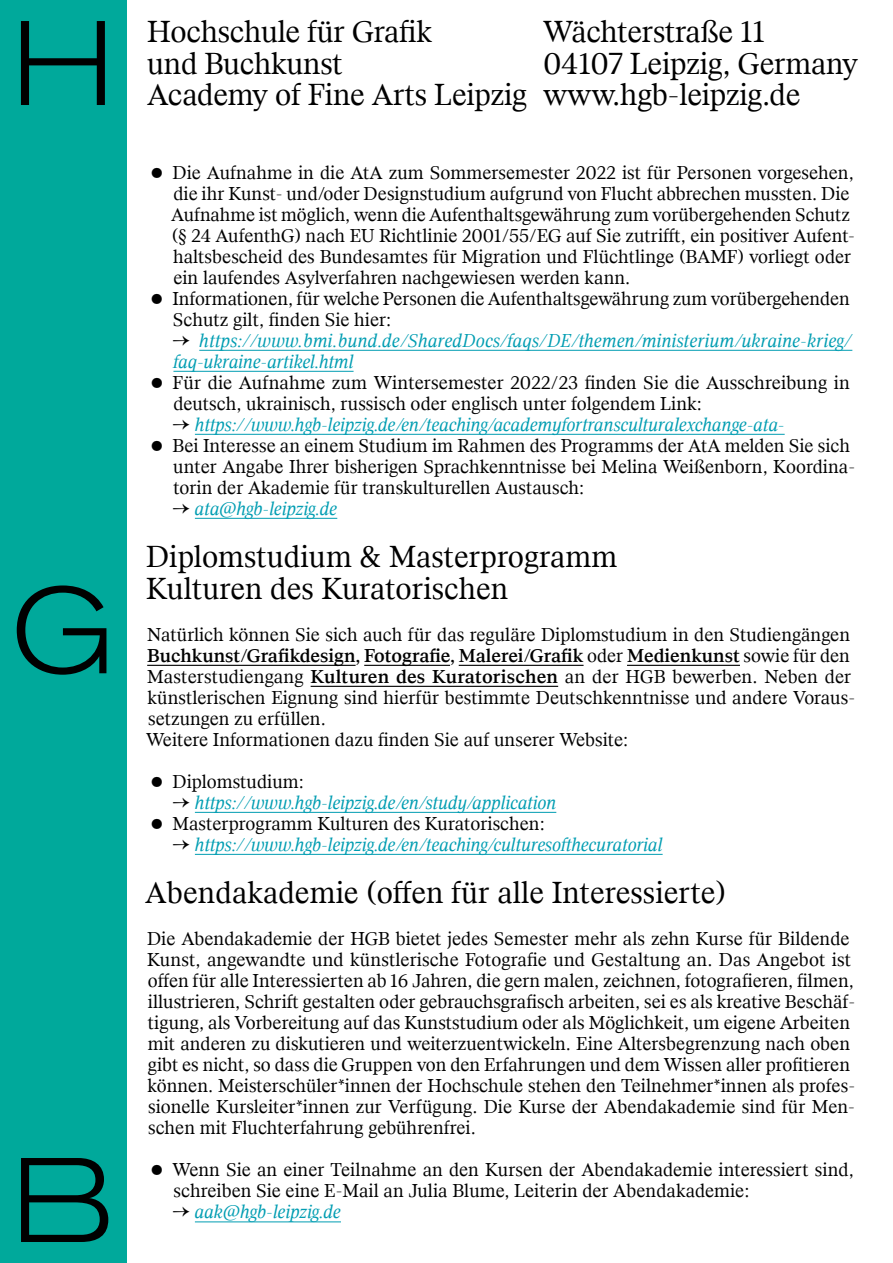
<style>
.page{position:relative;width:893px;height:1263px;background:#fff}
.page>*{position:absolute;margin:0;border:0;box-sizing:border-box;transform-origin:0 0}
.t1{font:300 119.25px "HGB Akzidenz Vertikal";color:#000}
.t2{font:33px/31.5px "HGB Aktuell TT";letter-spacing:-.005em;color:#000}
.t3{font:20.25px/21px "HGB Aktuell TT";color:#000}
.t4{font:italic 20.25px/21px "HGB Aktuell TT";color:#009db2}
.s1{font-family:"Modul 01 Circles"}
.s2{font-style:normal;color:#000}
.s3{font-weight:700}
.s4{font-family:"Modul 01 Circles";font-style:normal;color:#000}
</style>
<div class="page">
<hr style="left:199px;top:350px;width:653px;height:1px;background:#009db2">
<hr style="left:173px;top:371px;width:181px;height:1px;background:#009db2">
<hr style="left:195px;top:434px;width:590px;height:1px;background:#009db2">
<hr style="left:195px;top:518px;width:142px;height:1px;background:#009db2">
<hr style="left:147px;top:665px;width:209px;height:1px;background:#000">
<hr style="left:364px;top:665px;width:86px;height:1px;background:#000">
<hr style="left:459px;top:665px;width:125px;height:1px;background:#000">
<hr style="left:627px;top:665px;width:113px;height:1px;background:#000">
<hr style="left:311px;top:686px;width:247px;height:1px;background:#000">
<hr style="left:195px;top:812px;width:361px;height:1px;background:#009db2">
<hr style="left:195px;top:854px;width:468px;height:1px;background:#009db2">
<hr style="left:195px;top:1221px;width:146px;height:1px;background:#009db2">
<div style="left:0;top:0;width:126px;height:1263px;background:#00a99b"></div>
<h1 class="t1" style="left:11px;top:-28px;width:105px">H</h1>
<h2 class="t2" style="left:543px;top:17px;width:317px">Wächterstraße 11<br>04107 Leipzig, Germany www.hgb-leipzig.de</h2>
<h2 class="t2" style="left:147px;top:17px;width:382px">Hochschule für Grafik<br>und Buchkunst<br>Academy of Fine Arts Leipzig</h2>
<h1 class="t1" style="left:11px;top:539px;width:105px">G</h1>
<h1 class="t1" style="left:11px;top:1109px;width:105px">B</h1>
<p class="t3" style="left:147px;top:162px;width:708px"><span class="s1">5</span> Die Aufnahme in die AtA zum Sommersemester 2022 ist für Personen vorgesehen,</p>
<p class="t3" style="left:173px;top:183px;width:678px">die ihr Kunst- und/oder Designstudium aufgrund von Flucht abbrechen mussten. Die</p>
<p class="t3" style="left:171px;top:204px;width:680px">Aufnahme ist möglich, wenn die Aufenthaltsgewährung zum vorübergehenden Schutz</p>
<p class="t3" style="left:172px;top:225px;width:685px">(§ 24 AufenthG) nach EU Richtlinie 2001/55/EG auf Sie zutrifft, ein positiver Aufent-</p>
<p class="t3" style="left:173px;top:246px;width:680px">haltsbescheid des Bundesamtes für Migration und Flüchtlinge (BAMF) vorliegt oder</p>
<p class="t3" style="left:173px;top:267px;width:458px">ein laufendes Asylverfahren nachgewiesen werden kann.</p>
<p class="t3" style="left:147px;top:288px;width:704px"><span class="s1">5</span> Informationen, für welche Personen die Aufenthaltsgewährung zum vorübergehenden</p>
<p class="t3" style="left:173px;top:309px;width:220px">Schutz gilt, finden Sie hier:</p>
<p class="t4" style="left:173px;top:330px;width:681px"><span class="s2">→</span> https://www.bmi.bund.de/SharedDocs/faqs/DE/themen/ministerium/ukraine-krieg/</p>
<p class="t4" style="left:173px;top:351px;width:182px">faq-ukraine-artikel.html</p>
<p class="t3" style="left:147px;top:372px;width:705px"><span class="s1">5</span> Für die Aufnahme zum Wintersemester 2022/23 finden Sie die Ausschreibung in</p>
<p class="t3" style="left:173px;top:393px;width:530px">deutsch, ukrainisch, russisch oder englisch unter folgendem Link:</p>
<p class="t4" style="left:173px;top:414px;width:614px"><span class="s2">→</span> https://www.hgb-leipzig.de/en/teaching/academyfortransculturalexchange-ata-</p>
<p class="t3" style="left:147px;top:435px;width:705px"><span class="s1">5</span> Bei Interesse an einem Studium im Rahmen des Programms der AtA melden Sie sich</p>
<p class="t3" style="left:173px;top:456px;width:683px">unter Angabe Ihrer bisherigen Sprachkenntnisse bei Melina Weißenborn, Koordina-</p>
<p class="t3" style="left:173px;top:477px;width:413px">torin der Akademie für transkulturellen Austausch:</p>
<p class="t4" style="left:173px;top:498px;width:166px"><span class="s2">→</span> ata@hgb-leipzig.de</p>
<h2 class="t2" style="left:146px;top:542px;width:473px">Diplomstudium &amp; Masterprogramm<br>Kulturen des Kuratorischen</h2>
<p class="t3" style="left:146px;top:624px;width:710px">Natürlich können Sie sich auch für das reguläre Diplomstudium in den Studiengängen <span class="s3">Buchkunst/Grafikdesign, Fotografie, Malerei/Grafik</span> oder <span class="s3">Medienkunst</span> sowie für den Masterstudiengang <span class="s3">Kulturen des Kuratorischen</span> an der HGB bewerben. Neben der künstlerischen Eignung sind hierfür bestimmte Deutschkenntnisse und andere Voraus&shy;setzungen zu erfüllen.<br>Weitere Informationen dazu finden Sie auf unserer Website:</p>
<p class="t3" style="left:147px;top:771px;width:159px"><span class="s1">5</span> Diplomstudium:</p>
<p class="t4" style="left:147px;top:792px;width:411px;text-indent:26px"><span class="s2">→</span> https://www.hgb-leipzig.de/en/study/application<br><span class="s4">5</span> <span class="s2">Masterprogramm Kulturen des Kuratorischen:</span></p>
<p class="t4" style="left:173px;top:834px;width:492px"><span class="s2">→</span> https://www.hgb-leipzig.de/en/teaching/culturesofthecuratorial</p>
<h2 class="t2" style="left:145px;top:878px;width:582px">Abendakademie (offen für alle Interessierte)</h2>
<p class="t3" style="left:147px;top:929px;width:709px">Die Abendakademie der HGB bietet jedes Semester mehr als zehn Kurse für Bildende Kunst, angewandte und künstlerische Fotografie und Gestaltung an. Das Angebot ist offen für alle Interessierten ab 16 Jahren, die gern malen, zeichnen, fotografieren, filmen, illustrieren, Schrift gestalten oder gebrauchsgrafisch arbeiten, sei es als kreative Beschäf&shy;tigung, als Vorbereitung auf das Kunststudium oder als Möglichkeit, um eigene Arbeiten mit anderen zu diskutieren und weiterzuentwickeln. Eine Altersbegrenzung nach oben gibt es nicht, so dass die Gruppen von den Erfahrungen und dem Wissen aller profitieren können. Meisterschüler*innen der Hochschule stehen den Teilnehmer*innen als profes&shy;sionelle Kursleiter*innen zur Verfügung. Die Kurse der Abendakademie sind für Men&shy;schen mit Fluchterfahrung gebührenfrei.</p>
<p class="t3" style="left:174px;top:1160px;width:682px;text-indent:-27px"><span class="s1">5</span> Wenn Sie an einer Teilnahme an den Kursen der Abendakademie interessiert sind, schreiben Sie eine E-Mail an Julia Blume, Leiterin der Abendakademie:</p>
<p class="t4" style="left:173px;top:1202px;width:170px"><span class="s2">→</span> aak@hgb-leipzig.de</p>
</div>
